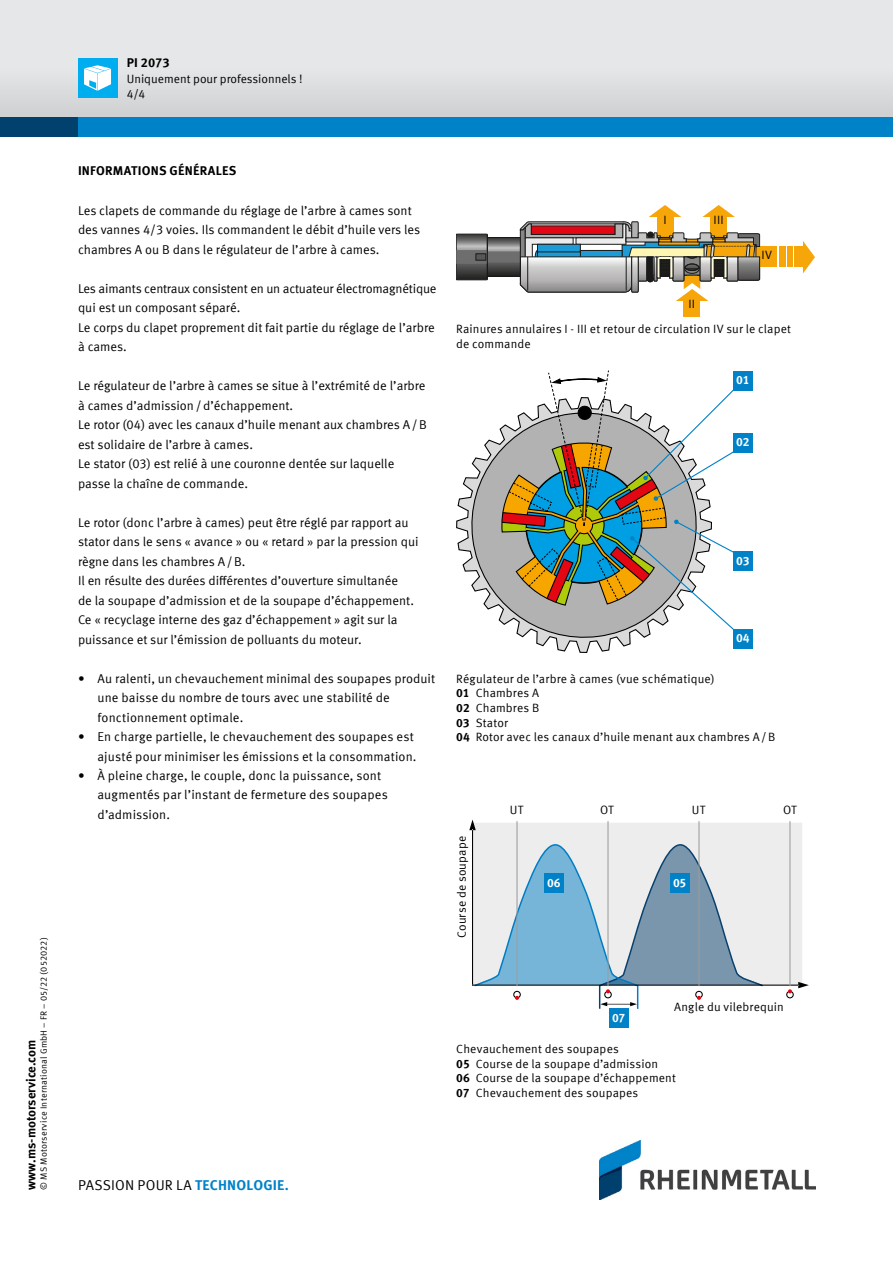
<style>
.page{position:relative;width:893px;height:1263px;background:#fff}
.page>*{position:absolute;margin:0;border:0;box-sizing:border-box;transform-origin:0 0}
.t1{font:14.25px "Meta Offc Pro Norm";letter-spacing:.015em;color:#000}
.t2{font:12.75px/19.5px "Meta Offc Pro Norm";color:#000}
.t3{font:700 12.75px "Meta Offc Pro";letter-spacing:.01em;color:#000}
.t4{font:12px/14.7px "Meta Offc Pro Norm";letter-spacing:.01em;color:#000}
.t5{font:700 12px "Meta Offc Pro";letter-spacing:-.025em;color:#fff}
.t6{font:9px "Meta Offc Pro Norm";letter-spacing:.02em;color:#000}
.s1{font-family:"Meta Offc Pro";font-weight:700}
.s2{font-family:"Meta Offc Pro";font-weight:700;color:#0082c8}
</style>
<div class="page">
<div style="left:0;top:0;width:893px;height:127px;background:#e6e7e8"></div>
<div style="left:0;top:68px;width:893px;height:49px;background:#dadbdd"></div>
<div style="left:0;top:117px;width:893px;height:19px;background:#00416e"></div>
<div style="left:78px;top:117px;width:815px;height:19px;background:#0082c8"></div>
<div style="left:78px;top:58px;width:39px;height:39px;background:#00aeef"></div>
<svg style="left:84px;top:65px;width:27px;height:26px"></svg>
<img style="left:599px;top:1141px;width:216px;height:58px">
<div style="left:757px;top:246px;width:20px;height:21px;background:#f7a609"></div>
<div style="left:779px;top:246px;width:6px;height:21px;background:#f7a609"></div>
<div style="left:787px;top:246px;width:6px;height:21px;background:#f7a609"></div>
<hr style="left:794px;top:246px;width:4px;height:21px;background:#f7a609">
<hr style="left:800px;top:246px;width:3px;height:21px;background:#f7a609">
<svg style="left:803px;top:241px;width:12px;height:32px"></svg>
<div style="left:684px;top:298px;width:16px;height:18px;background:#f7a609"></div>
<svg style="left:456px;top:205px;width:304px;height:96px"></svg>
<hr style="left:626px;top:257px;width:1px;height:34px;background:#1a1b19">
<svg style="left:456px;top:481px;width:172px;height:172px"></svg>
<svg style="left:464px;top:439px;width:187px;height:206px"></svg>
<svg style="left:469px;top:819px;width:340px;height:169px;fill:#ededed"></svg>
<svg style="left:473px;top:843px;width:292px;height:167px;background:#b9cdda"></svg>
<div style="left:786px;top:991px;width:8px;height:7px;border:1px solid #000;border-radius:50%"></div>
<svg style="left:788px;top:989px;width:4px;height:4px"></svg>
<hr style="left:516px;top:821px;width:2px;height:165px;background:#9d9d9c">
<hr style="left:607px;top:821px;width:1px;height:165px;background:#9d9d9c">
<hr style="left:789px;top:821px;width:1px;height:165px;background:#9d9d9c">
<hr style="left:698px;top:821px;width:1px;height:165px;background:#9d9d9c">
<div style="left:670px;top:873px;width:19px;height:20px;background:#0082c8"></div>
<div style="left:544px;top:873px;width:20px;height:20px;background:#0082c8"></div>
<div style="left:609px;top:1009px;width:19px;height:19px;background:#0082c8"></div>
<div style="left:733px;top:371px;width:20px;height:19px;background:#0082c8"></div>
<div style="left:733px;top:433px;width:20px;height:20px;background:#0082c8"></div>
<div style="left:733px;top:552px;width:20px;height:19px;background:#0082c8"></div>
<div style="left:733px;top:629px;width:20px;height:20px;background:#0082c8"></div>
<svg style="left:495px;top:370px;width:244px;height:264px"></svg>
<p class="t6" style="left:37px;top:1189px;width:254px;rotate:-90deg">© MS Motorservice International GmbH – FR – 05/22 (052022)</p>
<p class="t3" style="left:21px;top:1189px;width:151px;rotate:-90deg">www.ms-motorservice.com</p>
<p class="t3" style="left:127px;top:53px;width:45px">PI 2073</p>
<p class="t4" style="left:127px;top:85px;width:20px">4/4</p>
<p class="t4" style="left:127px;top:70px;width:177px">Uniquement pour professionnels !</p>
<p class="t3" style="left:78px;top:161px;width:160px">INFORMATIONS GÉNÉRALES</p>
<p class="t2" style="left:78px;top:200px;width:344px">Les clapets de commande du réglage de l’arbre à cames sont des vannes 4/3 voies. Ils commandent le débit d’huile vers les chambres A ou B dans le régulateur de l’arbre à cames.</p>
<p class="t2" style="left:78px;top:278px;width:360px">Les aimants centraux consistent en un actuateur électromagnétique qui est un composant séparé.<br>Le corps du clapet proprement dit fait partie du réglage de l’arbre à cames.</p>
<p class="t2" style="left:78px;top:375px;width:350px">Le régulateur de l’arbre à cames se situe à l’extrémité de l’arbre à cames d’admission/d’échappement.<br>Le rotor (04) avec les canaux d’huile menant aux chambres A/B est solidaire de l’arbre à cames.<br>Le stator (03) est relié à une couronne dentée sur laquelle passe la chaîne de commande.</p>
<p class="t2" style="left:78px;top:511px;width:342px">Le rotor (donc l’arbre à cames) peut être réglé par rapport au stator dans le sens « avance » ou « retard » par la pression qui règne dans les chambres A/B.<br>Il en résulte des durées différentes d’ouverture simultanée<br>de la soupape d’admission et de la soupape d’échappement.<br>Ce « recyclage interne des gaz d’échappement » agit sur la puissance et sur l’émission de polluants du moteur.</p>
<p class="t2" style="left:97px;top:667px;width:339px;text-indent:-19px">• Au ralenti, un chevauchement minimal des soupapes produit une baisse du nombre de tours avec une stabilité de fonctionnement optimale.</p>
<p class="t2" style="left:78px;top:726px;width:340px;text-align:right">• En charge partielle, le chevauchement des soupapes est ajusté pour minimiser les émissions et la consommation.</p>
<p class="t2" style="left:97px;top:765px;width:292px;text-indent:-19px">• À pleine charge, le couple, donc la puissance, sont augmentés par l’instant de fermeture des soupapes d’admission.</p>
<p class="t4" style="left:663px;top:212px;width:5px">I</p>
<p class="t4" style="left:713px;top:212px;width:12px">III</p>
<p class="t4" style="left:688px;top:295px;width:8px">II</p>
<p class="t4" style="left:762px;top:247px;width:12px">IV</p>
<p class="t4" style="left:456px;top:321px;width:336px">Rainures annulaires I - III et retour de circulation IV sur le clapet de commande</p>
<p class="t5" style="left:736px;top:371px;width:15px">01</p>
<p class="t5" style="left:736px;top:433px;width:15px">02</p>
<p class="t5" style="left:736px;top:551px;width:15px">03</p>
<p class="t5" style="left:736px;top:629px;width:15px">04</p>
<p class="t4" style="left:456px;top:670px;width:321px">Régulateur de l’arbre à cames (vue schématique)<br><span class="s1">01</span> Chambres A<br><span class="s1">02</span> Chambres B<br><span class="s1">03</span> Stator<br><span class="s1">04</span> Rotor avec les canaux d’huile menant aux chambres A/B</p>
<p class="t4" style="left:454px;top:938px;width:103px;rotate:-90deg">Course de soupape</p>
<p class="t4" style="left:510px;top:801px;width:15px">UT</p>
<p class="t4" style="left:600px;top:801px;width:15px">OT</p>
<p class="t4" style="left:692px;top:801px;width:15px">UT</p>
<p class="t4" style="left:783px;top:801px;width:15px">OT</p>
<p class="t5" style="left:547px;top:873px;width:15px">06</p>
<p class="t5" style="left:673px;top:873px;width:15px">05</p>
<p class="t5" style="left:612px;top:1008px;width:15px">07</p>
<p class="t4" style="left:674px;top:999px;width:111px">Angle du vilebrequin</p>
<p class="t4" style="left:456px;top:1041px;width:221px">Chevauchement des soupapes<br><span class="s1">05</span> Course de la soupape d’admission<br><span class="s1">06</span> Course de la soupape d’échappement <span class="s1">07</span> Chevauchement des soupapes</p>
<p class="t1" style="left:78px;top:1174px;width:213px">PASSION POUR LA <span class="s2">TECHNOLOGIE.</span></p>
</div>
